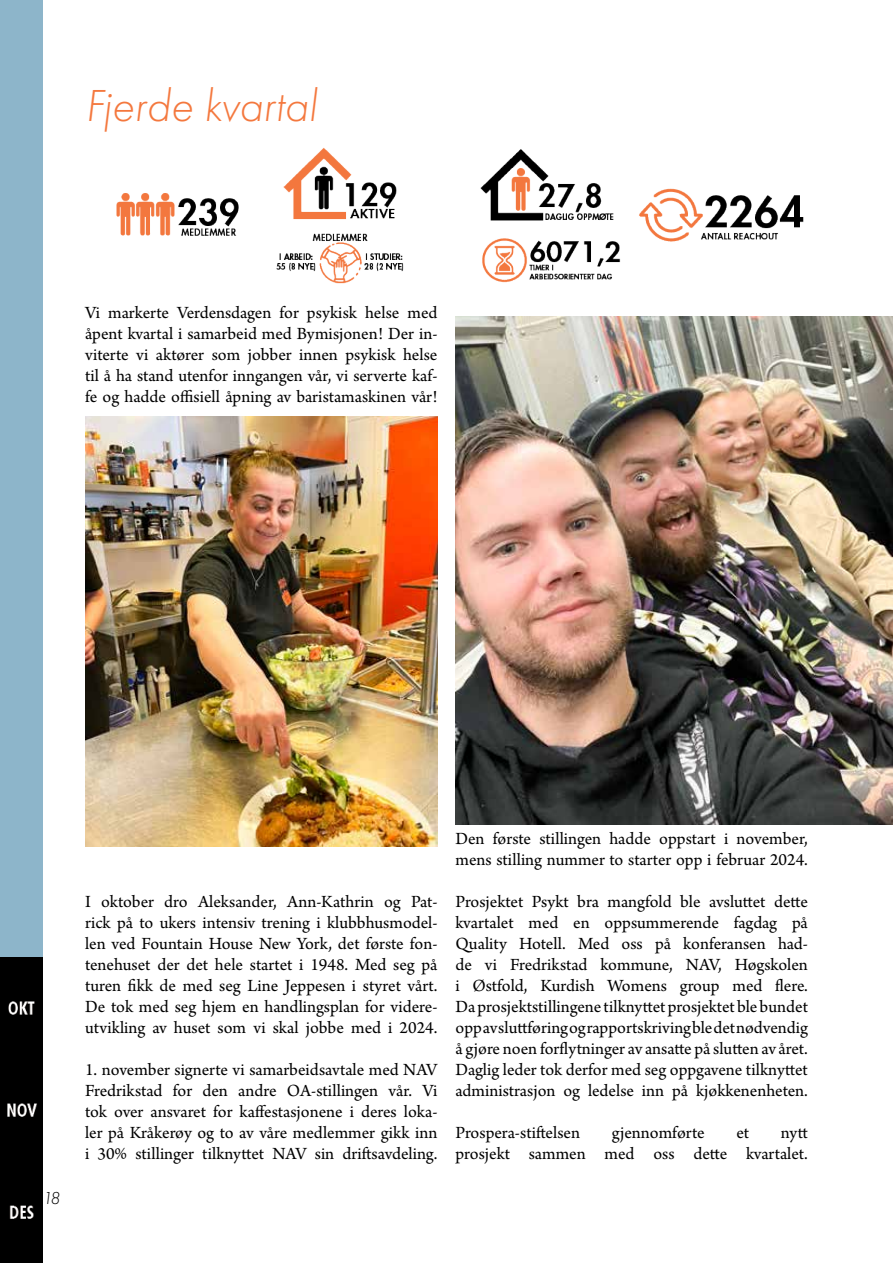
<style>
.page{position:relative;width:893px;height:1263px;background:#fff}
.page>*{position:absolute;margin:0;border:0;box-sizing:border-box;transform-origin:0 0}
.t1{font:italic 300 46.5px "Futura PT";color:#f4783e}
.t2{font:18px/21px "Arno Pro";color:#000;text-align:justify}
.t3{font:italic 300 18px "Futura PT";color:#000}
</style>
<div class="page">
<img style="left:116px;top:147px;width:688px;height:137px">
<div style="left:0;top:0;width:43px;height:1263px;background:#8db5ca"></div>
<div style="left:0;top:958px;width:43px;height:305px;background:#000"></div>
<img style="left:7px;top:1001px;width:30px;height:218px">
<img style="left:85px;top:417px;width:352px;height:429px">
<img style="left:455px;top:317px;width:438px;height:508px">
<h1 class="t1" style="left:85px;top:79px;width:233px">Fjerde kvartal</h1>
<p class="t2" style="left:85px;top:303px;width:354px">Vi markerte Verdensdagen for psykisk helse med åpent kvartal i samarbeid med Bymisjonen! Der in&shy;viterte vi aktører som jobber innen psykisk helse til å ha stand utenfor inngangen vår, vi serverte kaf&shy;fe og hadde offisiell åpning av baristamaskinen vår!</p>
<p class="t3" style="left:43px;top:1188px;width:19px">18</p>
<p class="t2" style="left:85px;top:891px;width:354px">I oktober dro Aleksander, Ann-Kathrin og Pat&shy;rick på to ukers intensiv trening i klubbhusmodel&shy;len ved Fountain House New York, det første fon&shy;tenehuset der det hele startet i 1948. Med seg på turen fikk de med seg Line Jeppesen i styret vårt.<br>De tok med seg hjem en handlingsplan for videre&shy;utvikling av huset som vi skal jobbe med i 2024.</p>
<p class="t2" style="left:85px;top:1059px;width:354px">1. november signerte vi samarbeidsavtale med NAV Fredrikstad for den andre OA-stillingen vår. Vi tok over ansvaret for kaffestasjonene i deres loka&shy;ler på Kråkerøy og to av våre medlemmer gikk inn i 30% stillinger tilknyttet NAV sin driftsavdeling.</p>
<p class="t2" style="left:455px;top:829px;width:354px">Den første stillingen hadde oppstart i november, mens stilling nummer to starter opp i februar 2024.</p>
<p class="t2" style="left:455px;top:892px;width:354px">Prosjektet Psykt bra mangfold ble avsluttet dette kvartalet med en oppsummerende fagdag på Quality Hotell. Med oss på konferansen had&shy;de vi Fredrikstad kommune, NAV, Høgskolen i Østfold, Kurdish Womens group med flere.<br>Da prosjektstillingene tilknyttet prosjektet ble bundet opp av sluttføring og rapportskriving ble det nødvendig å gjøre noen forflytninger av ansatte på slutten av året.<br>Daglig leder tok derfor med seg oppgavene tilknyttet administrasjon og ledelse inn på kjøkkenenheten.</p>
<p class="t2" style="left:455px;top:1123px;width:126px">Prospera-stiftelsen</p>
<p class="t2" style="left:612px;top:1123px;width:94px">gjennomførte</p>
<p class="t2" style="left:736px;top:1123px;width:14px">et</p>
<p class="t2" style="left:455px;top:1123px;width:354px;text-align:right">nytt<br>prosjekt sammen med oss dette kvartalet.</p>
</div>
